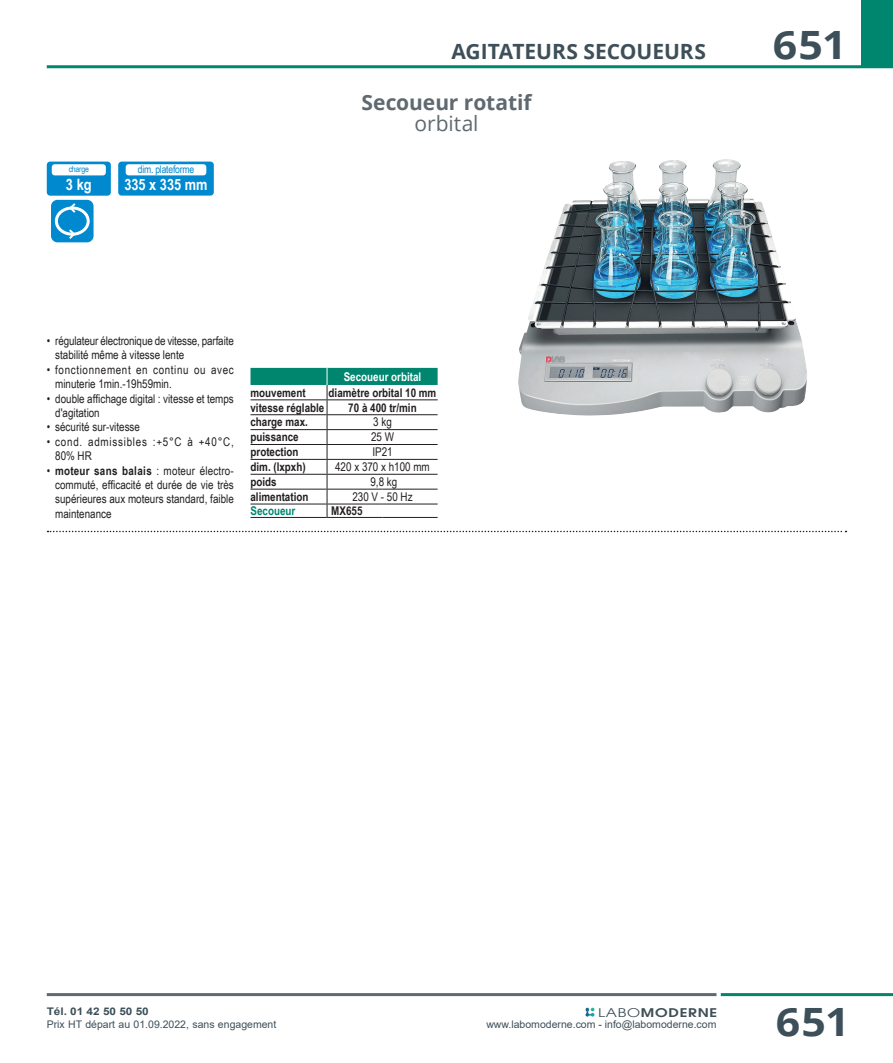
<style>
.page{position:relative;width:893px;height:1063px;background:#fff}
.page>*{position:absolute;margin:0;border:0;box-sizing:border-box;transform-origin:0 0}
.t1{font:700 39px "Open Sans";letter-spacing:.005em;color:#3d4f59;scale:1.1 1}
.t2{font:700 21px "Open Sans";letter-spacing:-.005em;color:#3d4f59}
.t3{font:700 21px "Open Sans";letter-spacing:-.005em;color:#5f696f}
.t4{font:21px "Open Sans";color:#5f696f}
.t5{font:700 15.6px "Arial Narrow";color:#fff}
.t6{font:12px/14.4px "Arial Narrow";color:#231f20}
.t7{font:700 12px "Arial Narrow";color:#231f20}
.t8{font:12px/14.4px "Arial Narrow";letter-spacing:.055em;color:#231f20}
.t9{font:12px/14.4px "Arial Narrow";letter-spacing:.065em;color:#231f20}
.t10{font:700 12px "Arial Narrow";color:#fff}
.t11{font:600 12px "Avant Garde";letter-spacing:.05em;color:#3d4f59;scale:1.25 1}
.t12{font:700 12px "Arial Narrow";color:#00856f}
.t13{font:10.5px "Arial";color:#3d4f59}
.t14{font:700 10.5px "Arial";color:#3d4f59;scale:1.12 1}
.t15{font:10.5px "Arial Narrow";letter-spacing:-.02em;color:#0089cf}
.t16{font:8.4px "Arial Narrow";letter-spacing:-.02em;color:#0089cf}
.s1{font-weight:700}
.s2{font-weight:400}
</style>
<div class="page">
<hr style="left:721px;top:993px;width:172px;height:3px;background:#00856f">
<hr style="left:47px;top:993px;width:669px;height:3px;background:#5f696f">
<hr style="left:47px;top:65px;width:846px;height:3px;background:#00856f">
<div style="left:861px;top:0;width:32px;height:68px;background:#00856f"></div>
<svg style="left:586px;top:1008px;width:8px;height:9px"></svg>
<img style="left:518px;top:159px;width:289px;height:257px">
<hr style="left:327px;top:517px;width:55px;height:1px;background:#231f20">
<hr style="left:382px;top:517px;width:56px;height:1px;background:#231f20">
<hr style="left:250px;top:517px;width:77px;height:1px;background:#231f20">
<svg style="left:250px;top:368px;width:188px;height:149px"></svg>
<div style="left:47px;top:162px;width:64px;height:34px;background:#0089cf;border-radius:3px"></div>
<div style="left:52px;top:164px;width:54px;height:11px;background:#fff;border-radius:3px"></div>
<div style="left:118px;top:162px;width:96px;height:34px;background:#0089cf;border-radius:3px"></div>
<div style="left:126px;top:164px;width:80px;height:11px;background:#fff;border-radius:3px"></div>
<svg style="left:48px;top:531px;width:798px;height:1px"></svg>
<div style="left:51px;top:200px;width:43px;height:42px;background:#0089cf;border-radius:6px"></div>
<div style="left:55px;top:206px;width:35px;height:30px;border:3px solid #fff;border-radius:50%"></div>
<svg style="left:68px;top:203px;width:10px;height:10px"></svg>
<svg style="left:67px;top:229px;width:10px;height:10px"></svg>
<p class="t16" style="left:69px;top:163px;width:22px">charge</p>
<h3 class="t5" style="left:66px;top:173px;width:27px">3 kg</h3>
<p class="t15" style="left:138px;top:162px;width:58px">dim. plateforme</p>
<h3 class="t5" style="left:124px;top:173px;width:85px">335 x 335 mm</h3>
<h2 class="t2" style="left:451px;top:37px;width:256px">AGITATEURS SECOUEURS</h2>
<h2 class="t3" style="left:361px;top:87px;width:172px">Secoueur rotatif</h2>
<h2 class="t4" style="left:414px;top:109px;width:66px">orbital</h2>
<p class="t6" style="left:55px;top:333px;width:180px;text-indent:-8px">• régulateur électronique de vitesse, parfaite stabilité même à vitesse lente</p>
<p class="t8" style="left:55px;top:362px;width:180px;text-indent:-8px">• fonctionnement en continu ou avec minuterie 1min.-19h59min.</p>
<p class="t6" style="left:55px;top:391px;width:180px;text-indent:-8px">• double affichage digital : vitesse et temps d'agitation</p>
<p class="t6" style="left:47px;top:420px;width:95px">• sécurité sur-vitesse</p>
<p class="t9" style="left:55px;top:434px;width:180px;text-indent:-8px">• cond. admissibles :+5°C à +40°C,<br>80% HR</p>
<p class="t6" style="left:55px;top:463px;width:180px;text-align:justify;text-indent:-8px">• <span class="s1">moteur sans balais</span> : moteur électro&shy;commuté, efficacité et durée de vie très supérieures aux moteurs standard, faible maintenance</p>
<p class="t10" style="left:344px;top:367px;width:79px">Secoueur orbital</p>
<p class="t7" style="left:250px;top:383px;width:57px">mouvement</p>
<p class="t7" style="left:329px;top:383px;width:109px">diamètre orbital 10 mm</p>
<p class="t7" style="left:250px;top:398px;width:75px">vitesse réglable</p>
<p class="t7" style="left:348px;top:398px;width:70px">70 à 400 tr/min</p>
<p class="t7" style="left:250px;top:413px;width:59px">charge max.</p>
<p class="t6" style="left:373px;top:415px;width:20px">3 kg</p>
<p class="t7" style="left:250px;top:428px;width:50px">puissance</p>
<p class="t6" style="left:371px;top:429px;width:24px">25 W</p>
<p class="t7" style="left:250px;top:443px;width:50px">protection</p>
<p class="t6" style="left:372px;top:444px;width:22px">IP21</p>
<p class="t7" style="left:250px;top:458px;width:57px">dim. (lxpxh)</p>
<p class="t6" style="left:335px;top:459px;width:96px">420 x 370 x h100 mm</p>
<p class="t7" style="left:250px;top:473px;width:28px">poids</p>
<p class="t6" style="left:370px;top:474px;width:28px">9,8 kg</p>
<p class="t7" style="left:250px;top:488px;width:59px">alimentation</p>
<p class="t6" style="left:352px;top:489px;width:62px">230 V - 50 Hz</p>
<p class="t12" style="left:250px;top:502px;width:46px">Secoueur</p>
<p class="t7" style="left:331px;top:502px;width:33px">MX655</p>
<h1 class="t1" style="left:773px;top:17px;width:69px">651</h1>
<p class="t11" style="left:598px;top:1004px;width:97px"><span class="s2">LABO</span>MODERNE</p>
<p class="t14" style="left:47px;top:1004px;width:93px">Tél. 01 42 50 50 50</p>
<p class="t13" style="left:47px;top:1017px;width:231px">Prix HT départ au 01.09.2022, sans engagement</p>
<p class="t13" style="left:486px;top:1017px;width:232px">www.labomoderne.com - info@labomoderne.com</p>
<h1 class="t1" style="left:776px;top:994px;width:69px">651</h1>
</div>
